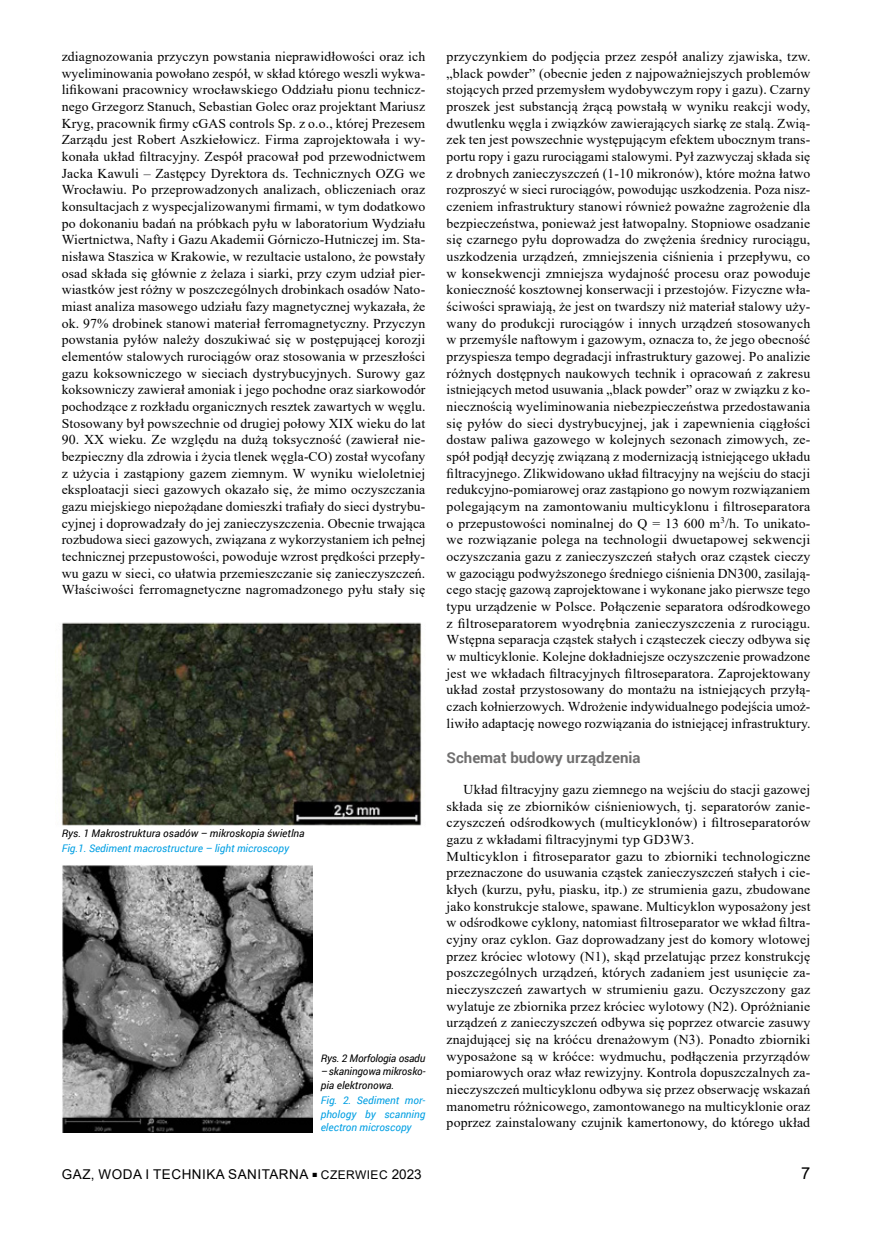
<style>
.page{position:relative;width:872px;height:1234px;background:#fff}
.page>*{position:absolute;margin:0;border:0;box-sizing:border-box;transform-origin:0 0}
.t1{font:16.5px "Arial";color:#000}
.t2{font:700 15px "Roboto";color:#706f6f}
.t3{font:13.5px/16.6px "Times New Roman";letter-spacing:.01em;color:#000;text-align:justify}
.t4{font:13.5px "Arial";letter-spacing:.035em;color:#000}
.t5{font:italic 10.5px/13.5px "Roboto";color:#009fe3;text-align:justify}
.t6{font:italic 10.5px/13.5px "Roboto";color:#000}
.t7{font:italic 10.5px "Roboto";letter-spacing:-.02em;color:#000}
.s1{font-size:9px}
.s2{font-size:12px}
</style>
<div class="page">
<img style="left:61px;top:622px;width:361px;height:204px">
<img style="left:62px;top:865px;width:251px;height:267px">
<p class="t3" style="left:62px;top:48px;width:365px">zdiagnozowania przyczyn powstania nieprawidłowości oraz ich wyeliminowania powołano zespół, w skład którego weszli wykwa&shy;lifikowani pracownicy wrocławskiego Oddziału pionu technicz&shy;nego Grzegorz Stanuch, Sebastian Golec oraz projektant Mariusz Kryg, pracownik firmy cGAS controls Sp. z o.o., której Prezesem Zarządu jest Robert Aszkiełowicz. Firma zaprojektowała i wy&shy;konała układ filtracyjny. Zespół pracował pod przewodnictwem Jacka Kawuli – Zastępcy Dyrektora ds. Technicznych OZG we Wrocławiu. Po przeprowadzonych analizach, obliczeniach oraz konsultacjach z wyspecjalizowanymi firmami, w tym dodatkowo po dokonaniu badań na próbkach pyłu w laboratorium Wydziału Wiertnictwa, Nafty i Gazu Akademii Górniczo-Hutniczej im. Sta&shy;nisława Staszica w Krakowie, w rezultacie ustalono, że powstały osad składa się głównie z żelaza i siarki, przy czym udział pier&shy;wiastków jest różny w poszczególnych drobinkach osadów Nato&shy;miast analiza masowego udziału fazy magnetycznej wykazała, że ok. 97% drobinek stanowi materiał ferromagnetyczny. Przyczyn powstania pyłów należy doszukiwać się w postępującej korozji elementów stalowych rurociągów oraz stosowania w przeszłości gazu koksowniczego w sieciach dystrybucyjnych. Surowy gaz koksowniczy zawierał amoniak i jego pochodne oraz siarkowodór pochodzące z rozkładu organicznych resztek zawartych w węglu.<br>Stosowany był powszechnie od drugiej połowy XIX wieku do lat</p>
<p class="t3" style="left:62px;top:431px;width:365px">90. XX wieku. Ze względu na dużą toksyczność (zawierał nie&shy;bezpieczny dla zdrowia i życia tlenek węgla-CO) został wycofany z użycia i zastąpiony gazem ziemnym. W wyniku wieloletniej eksploatacji sieci gazowych okazało się, że mimo oczyszczania gazu miejskiego niepożądane domieszki trafiały do sieci dystrybu&shy;cyjnej i doprowadzały do jej zanieczyszczenia. Obecnie trwająca rozbudowa sieci gazowych, związana z wykorzystaniem ich pełnej technicznej przepustowości, powoduje wzrost prędkości przepły&shy;wu gazu w sieci, co ułatwia przemieszczanie się zanieczyszczeń.<br>Właściwości ferromagnetyczne nagromadzonego pyłu stały się</p>
<p class="t6" style="left:62px;top:825px;width:244px">Rys. 1 Makrostruktura osadów – mikroskopia świetlna</p>
<p class="t5" style="left:62px;top:841px;width:229px">Fig.1. Sediment macrostructure – light microscopy</p>
<p class="t7" style="left:321px;top:1050px;width:106px">Rys. 2 Morfologia osadu</p>
<p class="t6" style="left:321px;top:1063px;width:106px">– skaningowa mikrosko&shy;pia elektronowa.</p>
<p class="t5" style="left:321px;top:1093px;width:106px">Fig. 2. Sediment mor&shy;phology by scanning electron microscopy</p>
<p class="t3" style="left:446px;top:48px;width:365px">przyczynkiem do podjęcia przez zespół analizy zjawiska, tzw. „black powder” (obecnie jeden z najpoważniejszych problemów stojących przed przemysłem wydobywczym ropy i gazu). Czarny proszek jest substancją żrącą powstałą w wyniku reakcji wody, dwutlenku węgla i związków zawierających siarkę ze stalą. Zwią&shy;zek ten jest powszechnie występującym efektem ubocznym trans&shy;portu ropy i gazu rurociągami stalowymi. Pył zazwyczaj składa się z drobnych zanieczyszczeń (1-10 mikronów), które można łatwo rozproszyć w sieci rurociągów, powodując uszkodzenia. Poza nisz&shy;czeniem infrastruktury stanowi również poważne zagrożenie dla bezpieczeństwa, ponieważ jest łatwopalny. Stopniowe osadzanie się czarnego pyłu doprowadza do zwężenia średnicy rurociągu, uszkodzenia urządzeń, zmniejszenia ciśnienia i przepływu, co w konsekwencji zmniejsza wydajność procesu oraz powoduje konieczność kosztownej konserwacji i przestojów. Fizyczne wła&shy;ściwości sprawiają, że jest on twardszy niż materiał stalowy uży&shy;wany do produkcji rurociągów i innych urządzeń stosowanych w przemyśle naftowym i gazowym, oznacza to, że jego obecność przyspiesza tempo degradacji infrastruktury gazowej. Po analizie różnych dostępnych naukowych technik i opracowań z zakresu istniejących metod usuwania „black powder” oraz w związku z ko&shy;niecznością wyeliminowania niebezpieczeństwa przedostawania się pyłów do sieci dystrybucyjnej, jak i zapewnienia ciągłości dostaw paliwa gazowego w kolejnych sezonach zimowych, ze&shy;spół podjął decyzję związaną z modernizacją istniejącego układu filtracyjnego. Zlikwidowano układ filtracyjny na wejściu do stacji redukcyjno-pomiarowej oraz zastąpiono go nowym rozwiązaniem polegającym na zamontowaniu multicyklonu i filtroseparatora o przepustowości nominalnej do Q = 13 600 m<sup>3</sup>/h. To unikato&shy;we rozwiązanie polega na technologii dwuetapowej sekwencji oczyszczania gazu z zanieczyszczeń stałych oraz cząstek cieczy w gazociągu podwyższonego średniego ciśnienia DN300, zasilają&shy;cego stację gazową zaprojektowane i wykonane jako pierwsze tego typu urządzenie w Polsce. Połączenie separatora odśrodkowego z filtroseparatorem wyodrębnia zanieczyszczenia z rurociągu.<br>Wstępna separacja cząstek stałych i cząsteczek cieczy odbywa się w multicyklonie. Kolejne dokładniejsze oczyszczenie prowadzone jest we wkładach filtracyjnych filtroseparatora. Zaprojektowany układ został przystosowany do montażu na istniejących przyłą&shy;czach kołnierzowych. Wdrożenie indywidualnego podejścia umoż&shy;liwiło adaptację nowego rozwiązania do istniejącej infrastruktury.</p>
<p class="t2" style="left:446px;top:746px;width:195px">Schemat budowy urządzenia</p>
<p class="t3" style="left:446px;top:780px;width:365px;text-align:left;text-indent:17px">Układ filtracyjny gazu ziemnego na wejściu do stacji gazowej składa się ze zbiorników ciśnieniowych, tj. separatorów zanie&shy;czyszczeń odśrodkowych (multicyklonów) i filtroseparatorów gazu z wkładami filtracyjnymi typ GD3W3.<br>Multicyklon i fitroseparator gazu to zbiorniki technologiczne przeznaczone do usuwania cząstek zanieczyszczeń stałych i cie&shy;kłych (kurzu, pyłu, piasku, itp.) ze strumienia gazu, zbudowane jako konstrukcje stalowe, spawane. Multicyklon wyposażony jest w odśrodkowe cyklony, natomiast filtroseparator we wkład filtra&shy;cyjny oraz cyklon. Gaz doprowadzany jest do komory wlotowej przez króciec wlotowy (N1), skąd przelatując przez konstrukcję poszczególnych urządzeń, których zadaniem jest usunięcie za&shy;nieczyszczeń zawartych w strumieniu gazu. Oczyszczony gaz wylatuje ze zbiornika przez króciec wylotowy (N2). Opróżnianie urządzeń z zanieczyszczeń odbywa się poprzez otwarcie zasuwy znajdującej się na króćcu drenażowym (N3). Ponadto zbiorniki wyposażone są w króćce: wydmuchu, podłączenia przyrządów pomiarowych oraz właz rewizyjny. Kontrola dopuszczalnych za&shy;nieczyszczeń multicyklonu odbywa się przez obserwację wskazań manometru różnicowego, zamontowanego na multicyklonie oraz poprzez zainstalowany czujnik kamertonowy, do którego układ</p>
<p class="t4" style="left:62px;top:1164px;width:361px">GAZ, WODA I TECHNIKA SANITARNA <span class="s1">■</span> <span class="s2">CZERWIEC</span> 2023</p>
<p class="t1" style="left:801px;top:1161px;width:11px">7</p>
</div>
